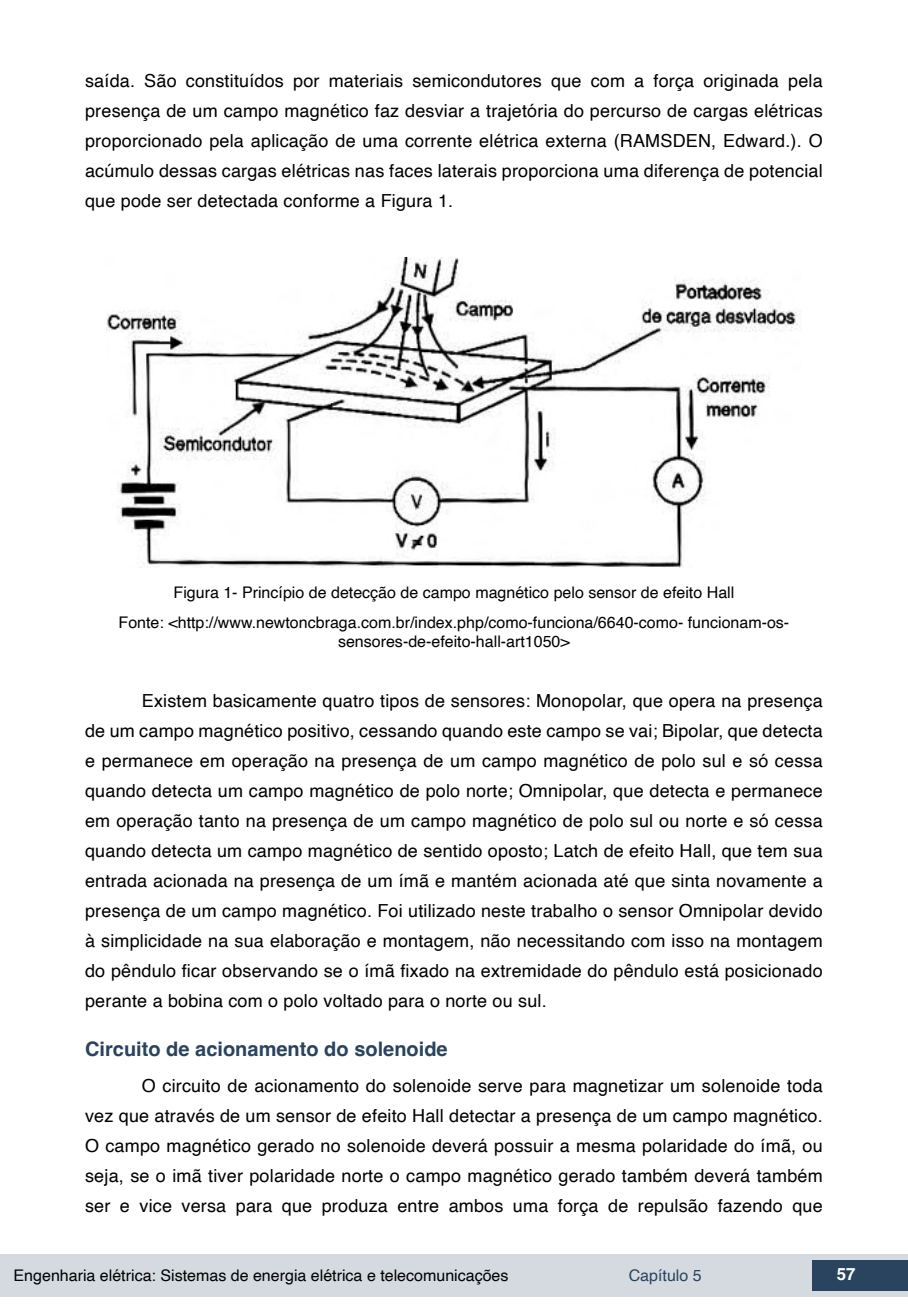
<style>
.page{position:relative;width:908px;height:1304px;background:#fff}
.page>*{position:absolute;margin:0;border:0;box-sizing:border-box;transform-origin:0 0}
.t1{font:700 20px "Helvetica";color:#2a435e}
.t2{font:18px/30px "Helvetica";letter-spacing:.01em;color:#000;text-align:justify}
.t3{font:700 16.8px "Helvetica";color:#fff}
.t4{font:16px/30.6px "Helvetica";color:#000;text-align:center}
.t5{font:16px "Helvetica";color:#2a435e}
</style>
<div class="page">
<div style="left:0;top:1254px;width:906px;height:43px;background:#d4dadf"></div>
<div style="left:812px;top:1261px;width:95px;height:30px;background:#2a435e"></div>
<img style="left:106px;top:257px;width:694px;height:310px">
<p class="t2" style="left:85px;top:66px;width:738px">saída. São constituídos por materiais semicondutores que com a força originada pela presença de um campo magnético faz desviar a trajetória do percurso de cargas elétricas proporcionado pela aplicação de uma corrente elétrica externa (RAMSDEN, Edward.). O acúmulo dessas cargas elétricas nas faces laterais proporciona uma diferença de potencial que pode ser detectada conforme a Figura 1.</p>
<p class="t4" style="left:118px;top:577px;width:672px">Figura 1- Princípio de detecção de campo magnético pelo sensor de efeito Hall<br>Fonte: &lt;http://www.newtoncbraga.com.br/index.php/como-funciona/6640-como- funcionam-os-</p>
<p class="t4" style="left:338px;top:627px;width:233px">sensores-de-efeito-hall-art1050&gt;</p>
<p class="t2" style="left:85px;top:687px;width:738px;text-indent:57px">Existem basicamente quatro tipos de sensores: Monopolar, que opera na presença de um campo magnético positivo, cessando quando este campo se vai; Bipolar, que detecta e permanece em operação na presença de um campo magnético de polo sul e só cessa quando detecta um campo magnético de polo norte; Omnipolar, que detecta e permanece em operação tanto na presença de um campo magnético de polo sul ou norte e só cessa quando detecta um campo magnético de sentido oposto; Latch de efeito Hall, que tem sua entrada acionada na presença de um ímã e mantém acionada até que sinta novamente a presença de um campo magnético. Foi utilizado neste trabalho o sensor Omnipolar devido à simplicidade na sua elaboração e montagem, não necessitando com isso na montagem do pêndulo ficar observando se o ímã fixado na extremidade do pêndulo está posicionado perante a bobina com o polo voltado para o norte ou sul.</p>
<p class="t1" style="left:85px;top:1037px;width:364px">Circuito de acionamento do solenoide</p>
<p class="t2" style="left:85px;top:1071px;width:738px;text-indent:57px">O circuito de acionamento do solenoide serve para magnetizar um solenoide toda vez que através de um sensor de efeito Hall detectar a presença de um campo magnético.<br>O campo magnético gerado no solenoide deverá possuir a mesma polaridade do ímã, ou seja, se o imã tiver polaridade norte o campo magnético gerado também deverá também ser e vice versa para que produza entre ambos uma força de repulsão fazendo que</p>
<p class="t4" style="left:14px;top:1260px;width:496px">Engenharia elétrica: Sistemas de energia elétrica e telecomunicações</p>
<p class="t5" style="left:628px;top:1263px;width:74px">Capítulo 5</p>
<p class="t3" style="left:836px;top:1264px;width:20px">57</p>
</div>
